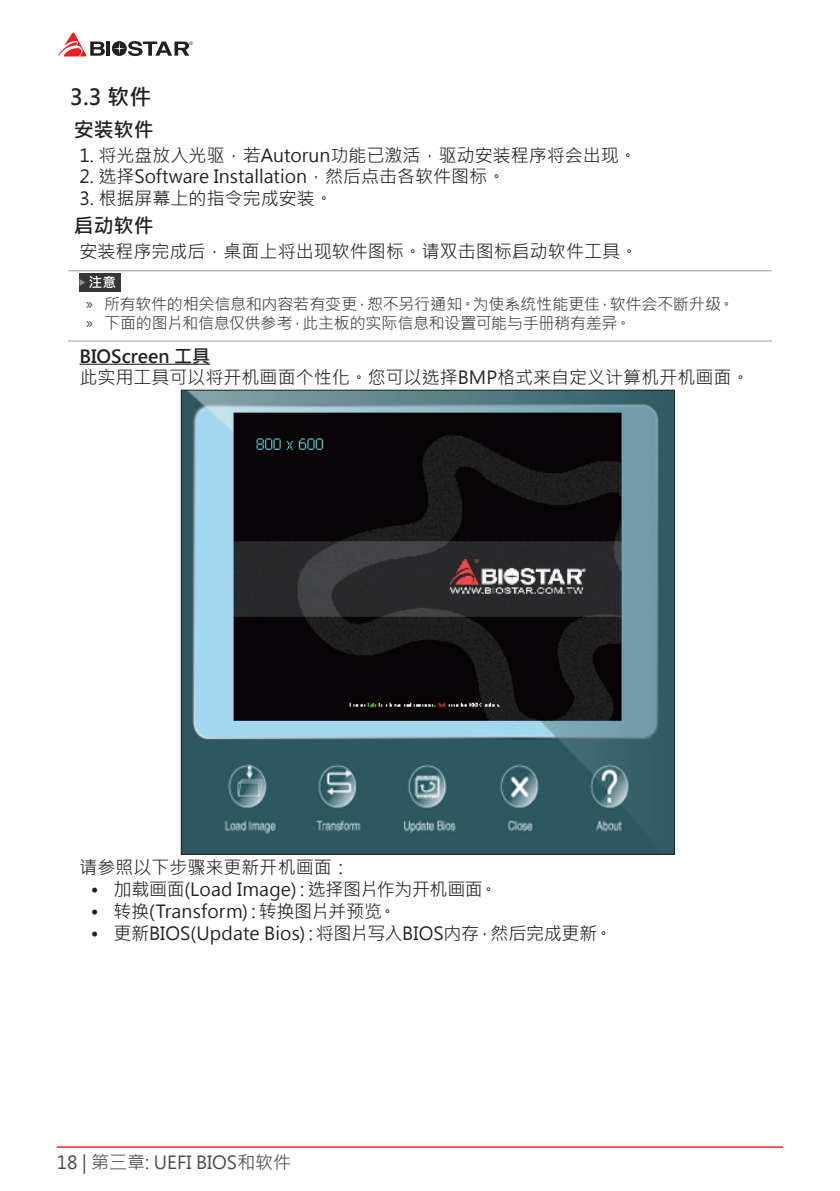
<style>
.page{position:relative;width:840px;height:1191px;background:#fff}
.page>*{position:absolute;margin:0;border:0;box-sizing:border-box;transform-origin:0 0}
.t1{font:700 22px "Microsoft Jheng Hei";color:#231f20}
.t2{font:700 20px "Microsoft Jheng Hei";color:#231f20}
.t3{font:18px "Microsoft Jheng Hei";color:#231f20}
.t4{font:18px "Microsoft Jheng Hei";color:#464748}
.t5{font:700 18px "Microsoft Jheng Hei";color:#231f20}
.t6{font:16px/19.2px "Microsoft Jheng Hei";letter-spacing:-.01em;color:#3e3e3f}
.s1{font-family:"Myriad Pro"}
</style>
<div class="page">
<hr style="left:57px;top:1146px;width:725px;height:1px;background:#ee1d23">
<svg style="left:58px;top:32px;width:47px;height:24px"></svg>
<hr style="left:106px;top:42px;width:4px;height:14px;background:#231f20">
<svg style="left:112px;top:41px;width:81px;height:15px"></svg>
<hr style="left:68px;top:270px;width:703px;height:1px;background:#b7b8ba">
<hr style="left:68px;top:340px;width:703px;height:2px;background:#b7b8ba">
<hr style="left:79px;top:364px;width:131px;height:1px;background:#231f20">
<div style="left:79px;top:273px;width:42px;height:19px;background:#383637"></div>
<svg style="left:79px;top:276px;width:36px;height:12px"></svg>
<img style="left:183px;top:392px;width:489px;height:460px">
<p class="t1" style="left:70px;top:83px;width:83px">3.3 软件</p>
<p class="t2" style="left:74px;top:117px;width:82px">安装软件</p>
<p class="t3" style="left:79px;top:144px;width:558px">1. 将光盘放入光驱，若Autorun功能已激活，驱动安装程序将会出现。</p>
<p class="t3" style="left:79px;top:165px;width:427px">2. 选择Software Installation，然后点击各软件图标。</p>
<p class="t3" style="left:79px;top:187px;width:255px">3. 根据屏幕上的指令完成安装。</p>
<p class="t2" style="left:74px;top:213px;width:82px">启动软件</p>
<p class="t3" style="left:79px;top:240px;width:559px">安装程序完成后，桌面上将出现软件图标。请双击图标启动软件工具。</p>
<p class="t6" style="left:86px;top:294px;width:649px"><span class="s1">»</span> 所有软件的相关信息和内容若有变更，恕不另行通知。为使系统性能更佳，软件会不断升级。<span class="s1">»</span> 下面的图片和信息仅供参考，此主板的实际信息和设置可能与手册稍有差异。</p>
<p class="t5" style="left:79px;top:345px;width:132px">BIOScreen 工具</p>
<p class="t3" style="left:79px;top:366px;width:671px">此实用工具可以将开机画面个性化。您可以选择BMP格式来自定义计算机开机画面。</p>
<p class="t3" style="left:79px;top:856px;width:271px">请参照以下步骤来更新开机画面：</p>
<p class="t3" style="left:91px;top:878px;width:408px">• 加载画面(Load Image)：选择图片作为开机画面。</p>
<p class="t3" style="left:91px;top:900px;width:307px">• 转换(Transform)：转换图片并预览。</p>
<p class="t3" style="left:91px;top:922px;width:523px">• 更新BIOS(Update Bios)：将图片写入BIOS内存，然后完成更新。</p>
<p class="t4" style="left:57px;top:1151px;width:236px">18 | 第三章: UEFI BIOS和软件</p>
</div>
